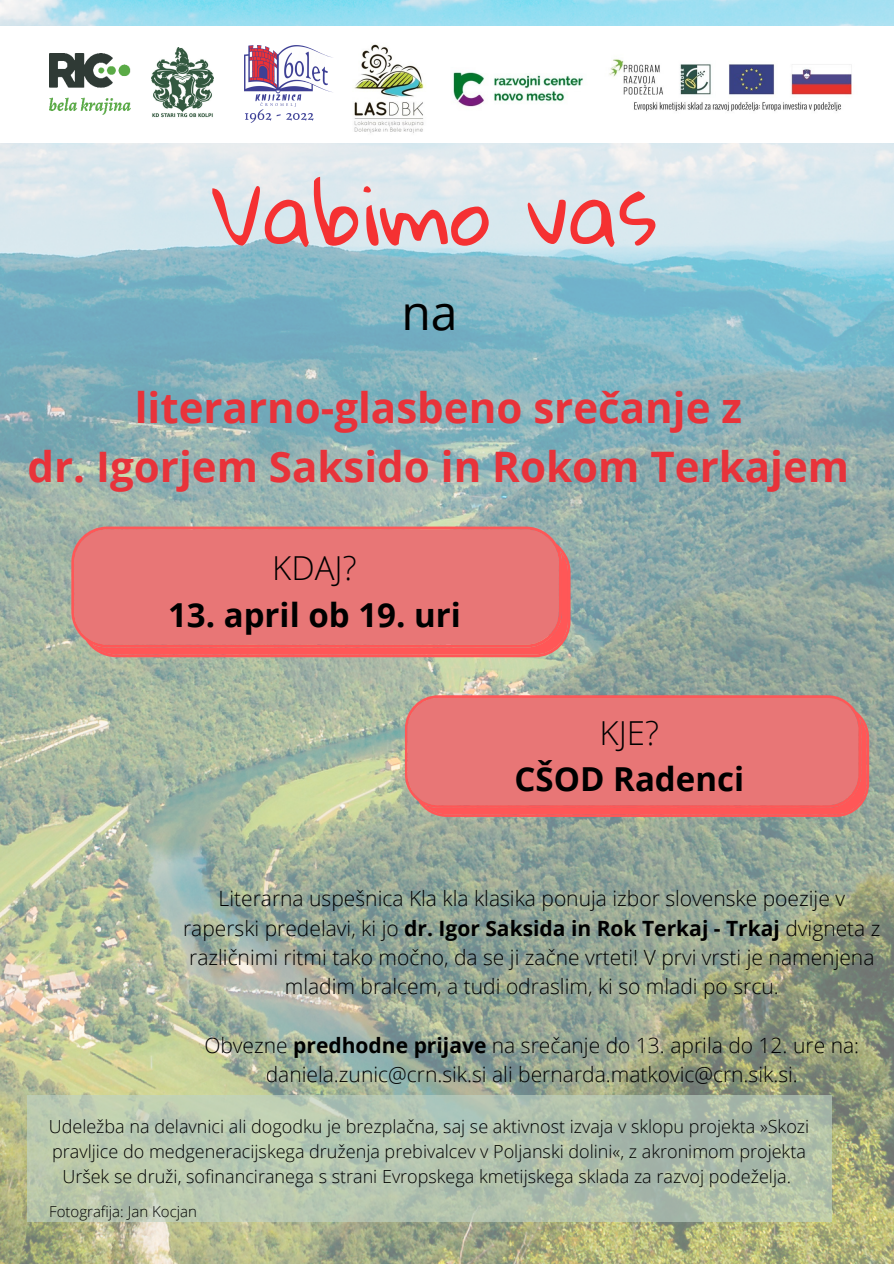
<style>
.page{position:relative;width:894px;height:1264px;background:#fff}
.page>*{position:absolute;margin:0;border:0;box-sizing:border-box;transform-origin:0 0}
.t1{font:81px "Gloria Hallelujah";color:#f53132}
.t2{font:48px "Open Sans";color:#000}
.t3{font:700 42px "Open Sans";color:#e8333a}
.t4{font:700 33px "Open Sans";color:#000}
.t5{font:300 33px "Open Sans";color:#000}
.t6{font:300 21px/29.2px "Open Sans";color:#000;text-align:center}
.t7{font:300 18px/24.8px "Open Sans";color:#000;text-align:center}
.t8{font:300 15px "Open Sans";color:#000}
.s1{font-weight:700}
</style>
<div class="page">
<img style="left:0;top:0;width:893px;height:1263px">
<div style="left:0;top:26px;width:893px;height:116px;background:#fff"></div>
<img style="left:49px;top:53px;width:81px;height:61px">
<img style="left:152px;top:48px;width:62px;height:70px">
<img style="left:244px;top:46px;width:89px;height:76px">
<svg style="left:27px;top:1095px;width:804px;height:126px;background:#b4c3ad"></svg>
<svg style="left:71px;top:526px;width:499px;height:131px;background:#e87473"></svg>
<svg style="left:405px;top:695px;width:463px;height:122px;background:#e87373"></svg>
<img style="left:354px;top:44px;width:498px;height:89px">
<p class="t1" style="left:212px;top:170px;width:446px">Vabimo vas</p>
<p class="t2" style="left:401px;top:278px;width:58px">na</p>
<p class="t3" style="left:135px;top:378px;width:608px">literarno-glasbeno srečanje z</p>
<p class="t3" style="left:27px;top:437px;width:823px">dr. Igorjem Saksido in Rokom Terkajem</p>
<p class="t5" style="left:272px;top:545px;width:86px">KDAJ?</p>
<p class="t4" style="left:168px;top:591px;width:294px">13. april ob 19. uri</p>
<p class="t5" style="left:599px;top:709px;width:61px">KJE?</p>
<p class="t4" style="left:514px;top:755px;width:231px">CŠOD Radenci</p>
<p class="t6" style="left:183px;top:883px;width:698px">Literarna uspešnica Kla kla klasika ponuja izbor slovenske poezije v raperski predelavi, ki jo <span class="s1">dr. Igor Saksida in Rok Terkaj - Trkaj</span> dvigneta z različnimi ritmi tako močno, da se ji začne vrteti! V prvi vrsti je namenjena mladim bralcem, a tudi odraslim, ki so mladi po srcu.</p>
<p class="t6" style="left:204px;top:1030px;width:656px">Obvezne <span class="s1">predhodne prijave</span> na srečanje do 13. aprila do 12. ure na: daniela.zunic@crn.sik.si ali bernarda.matkovic@crn.sik.si.</p>
<p class="t7" style="left:49px;top:1114px;width:761px">Udeležba na delavnici ali dogodku je brezplačna, saj se aktivnost izvaja v sklopu projekta »Skozi pravljice do medgeneracijskega druženja prebivalcev v Poljanski dolini«, z akronimom projekta<br>Uršek se druži, sofinanciranega s strani Evropskega kmetijskega sklada za razvoj podeželja.</p>
<p class="t8" style="left:49px;top:1201px;width:149px">Fotografija: Jan Kocjan</p>
</div>
